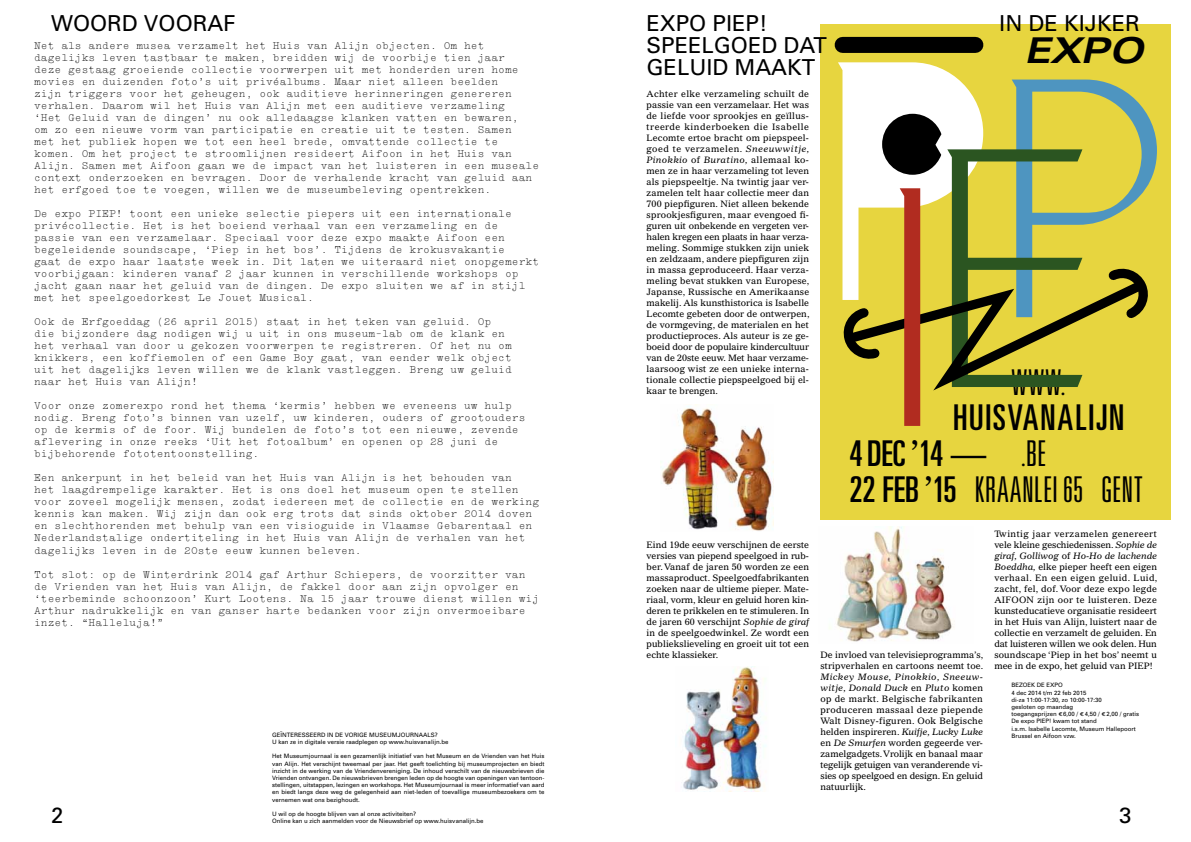
<style>
.page{position:relative;width:1191px;height:842px;background:#fff}
.page>*{position:absolute;margin:0;border:0;box-sizing:border-box;transform-origin:0 0}
.t1{font:300 326.4px "Linotype Brewery";color:#b12c20}
.t2{font:300 ultra-condensed 35.6px "Univers";letter-spacing:.005em;color:#000}
.t3{font:ultra-condensed 35.6px/35.6px "Univers";letter-spacing:-.005em;color:#000}
.t4{font:ultra-condensed 35.6px "Univers";letter-spacing:.045em;color:#000}
.t5{font:italic 700 expanded 35.6px "Univers";color:#000}
.t6{font:22px "Univers";color:#000}
.t7{font:9.8px/12px "LTC Remington Typewriter Pro";color:#000}
.t8{font:9px/11px "Gazette LH";color:#000;text-align:justify}
.t9{font:6px/7.2px "Univers";color:#000}
.s1{font-style:italic}
.s2{color:#2b5521}
.s3{font-family:"Gazette LH";font-weight:400;font-stretch:normal;font-size:21.3px}
.s4{font-family:"Gazette LH";font-stretch:normal}
.s5{font-family:"Circular Std"}
</style>
<div class="page">
<div style="left:820px;top:24px;width:351px;height:496px;background:#e7d53f"></div>
<div style="left:842px;top:37px;width:133px;height:16px;background:#000"></div>
<svg style="left:838px;top:62px;width:319px;height:329px"></svg>
<img style="left:660px;top:404px;width:113px;height:127px">
<img style="left:683px;top:667px;width:83px;height:125px">
<img style="left:829px;top:526px;width:125px;height:116px">
<h3 class="t6" style="left:51px;top:10px;width:19px">WOORD</h3>
<h3 class="t6" style="left:144px;top:10px;width:17px">VOORAF</h3>
<h3 class="t6" style="left:646px;top:10px;width:78px">expo PIEP</h3>
<h3 class="t6" style="left:759px;top:10px;width:10px">!</h3>
<h3 class="t6" style="left:646px;top:32px;width:16px">SPEELGOED</h3>
<h3 class="t6" style="left:783px;top:32px;width:15px">DAT</h3>
<h3 class="t6" style="left:646px;top:54px;width:15px">GELUID</h3>
<h3 class="t6" style="left:734px;top:54px;width:17px">MAAKT</h3>
<h3 class="t6" style="left:999px;top:10px;width:142px">in de kijker</h3>
<h2 class="t5" style="left:1024px;top:30px;width:120px">EXPO</h2>
<p class="t7" style="left:34px;top:40px;width:507px">Net als andere musea verzamelt het Huis van Alijn objecten. Om het dagelijks leven tastbaar te maken, breidden wij de voorbije tien jaar<br>deze gestaag groeiende collectie voorwerpen uit met honderden uren home movies en duizenden foto’s uit privéalbums. Maar niet alleen beelden<br>zijn triggers voor het geheugen, ook auditieve herinneringen genereren verhalen. Daarom wil het Huis van Alijn met een auditieve verzameling<br>‘Het Geluid van de dingen’ nu ook alledaagse klanken vatten en bewaren,<br>om zo een nieuwe vorm van participatie en creatie uit te testen. Samen<br>met het publiek hopen we tot een heel brede, omvattende collectie te komen. Om het project te stroomlijnen resideert Aifoon in het Huis van Alijn. Samen met Aifoon gaan we de impact van het luisteren in een museale context onderzoeken en bevragen. Door de verhalende kracht van geluid aan het erfgoed toe te voegen, willen we de museumbeleving opentrekken.</p>
<p class="t7" style="left:34px;top:208px;width:507px">De expo PIEP! toont een unieke selectie piepers uit een internationale privécollectie. Het is het boeiend verhaal van een verzameling en de passie van een verzamelaar. Speciaal voor deze expo maakte Aifoon een begeleidende soundscape, ‘Piep in het bos’. Tijdens de krokusvakantie<br>gaat de expo haar laatste week in. Dit laten we uiteraard niet onopgemerkt voorbijgaan: kinderen vanaf 2 jaar kunnen in verschillende workshops op jacht gaan naar het geluid van de dingen. De expo sluiten we af in stijl met het speelgoedorkest Le Jouet Musical.</p>
<p class="t7" style="left:34px;top:316px;width:479px">Ook de Erfgoeddag (26 april 2015) staat in het teken van geluid. Op die bijzondere dag nodigen wij u uit in ons museum-lab om de klank en het verhaal van door u gekozen voorwerpen te registreren. Of het nu om knikkers, een koffiemolen of een Game Boy gaat, van eender welk object uit het dagelijks leven willen we de klank vastleggen. Breng uw geluid naar het Huis van Alijn!</p>
<p class="t7" style="left:34px;top:400px;width:493px">Voor onze zomerexpo rond het thema ‘kermis’ hebben we eveneens uw hulp nodig. Breng foto’s binnen van uzelf, uw kinderen, ouders of grootouders op de kermis of de foor. Wij bundelen de foto’s tot een nieuwe, zevende aflevering in onze reeks ‘Uit het fotoalbum’ en openen op 28 juni de bijbehorende fototentoonstelling.</p>
<p class="t7" style="left:34px;top:472px;width:507px">Een ankerpunt in het beleid van het Huis van Alijn is het behouden van<br>het laagdrempelige karakter. Het is ons doel het museum open te stellen voor zoveel mogelijk mensen, zodat iedereen met de collectie en de werking kennis kan maken. Wij zijn dan ook erg trots dat sinds oktober 2014 doven en slechthorenden met behulp van een visioguide in Vlaamse Gebarentaal en Nederlandstalige ondertiteling in het Huis van Alijn de verhalen van het dagelijks leven in de 20ste eeuw kunnen beleven.</p>
<p class="t7" style="left:34px;top:568px;width:507px">Tot slot: op de Winterdrink 2014 gaf Arthur Schiepers, de voorzitter van de Vrienden van het Huis van Alijn, de fakkel door aan zijn opvolger en ‘teerbeminde schoonzoon’ Kurt Lootens. Na 15 jaar trouwe dienst willen wij Arthur nadrukkelijk en van ganser harte bedanken voor zijn onvermoeibare inzet. “Halleluja!”</p>
<p class="t8" style="left:646px;top:88px;width:164px">Achter elke verzameling schuilt de passie van een verzamelaar. Het was de liefde voor sprookjes en geïllus&shy;treerde kinderboeken die Isabelle Lecomte ertoe bracht om piepspeel&shy;goed te verzamelen. <span class="s1">Sneeuwwitje, Pinokkio</span> of <span class="s1">Buratino,</span> allemaal ko&shy;men ze in haar verzameling tot leven als piepspeeltje. Na twintig jaar ver&shy;zamelen telt haar collectie meer dan 700 piepfiguren. Niet alleen bekende sprookjesfiguren, maar evengoed fi&shy;guren uit onbekende en vergeten ver&shy;halen kregen een plaats in haar verza&shy;meling. Sommige stukken zijn uniek en zeldzaam, andere piepfiguren zijn in massa geproduceerd. Haar verza&shy;meling bevat stukken van Europese, Japanse, Russische en Amerikaanse makelij. Als kunsthistorica is Isabelle Lecomte gebeten door de ontwerpen, de vormgeving, de materialen en het productieproces. Als auteur is ze ge&shy;boeid door de populaire kindercultuur van de 20ste eeuw. Met haar verzame&shy;laarsoog wist ze een unieke interna&shy;tionale collectie piepspeelgoed bij el&shy;kaar te brengen.</p>
<h1 class="t1" style="left:880px;top:123px;width:223px">I<span class="s2">E</span></h1>
<h2 class="t2" style="left:1011px;top:364px;width:56px">WWW<span class="s3">.</span></h2>
<h2 class="t4" style="left:953px;top:397px;width:173px">HUISVANALIJN</h2>
<h2 class="t2" style="left:1020px;top:435px;width:28px"><span class="s3">.</span>BE</h2>
<h2 class="t2" style="left:974px;top:470px;width:170px">KRAANLEI 65 GENT</h2>
<h2 class="t3" style="left:849px;top:436px;width:138px">4 DEC<span class="s4">’</span>14 —<br>22 FEB<span class="s4">’</span>15</h2>
<p class="t8" style="left:994px;top:528px;width:164px">Twintig jaar verzamelen genereert vele kleine geschiedenissen. <span class="s1">Sophie de giraf, Golliwog</span> of <span class="s1">Ho-Ho de lachende Boeddha,</span> elke pieper heeft een eigen verhaal. En een eigen geluid. Luid, zacht, fel, dof. Voor deze expo legde AIFOON zijn oor te luisteren. Deze kunsteducatieve organisatie resideert in het Huis van Alijn, luistert naar de collectie en verzamelt de geluiden. En dat luisteren willen we ook delen. Hun soundscape ‘Piep in het bos’ neemt u mee in de expo, het geluid van Piep !</p>
<p class="t9" style="left:1011px;top:681px;width:5px">BEZOEK</p>
<p class="t8" style="left:646px;top:539px;width:164px">Eind 19de eeuw verschijnen de eerste versies van piepend speelgoed in rub&shy;ber. Vanaf de jaren 50 worden ze een massaproduct. Speelgoedfabrikanten zoeken naar de ultieme pieper. Mate&shy;riaal, vorm, kleur en geluid horen kin&shy;deren te prikkelen en te stimuleren. In de jaren 60 verschijnt <span class="s1">Sophie de giraf </span>in de speelgoedwinkel. Ze wordt een publiekslieveling en groeit uit tot een echte klassieker.</p>
<p class="t8" style="left:820px;top:649px;width:164px">De invloed van televisieprogramma’s, stripverhalen en cartoons neemt toe.</p>
<p class="t8" style="left:820px;top:671px;width:164px"><span class="s1">Mickey Mouse, Pinokkio, Sneeuw&shy;witje, Donald Duck</span> en <span class="s1">Pluto</span> komen op de markt. Belgische fabrikanten produceren massaal deze piepende Walt Disney-figuren. Ook Belgische helden inspireren. <span class="s1">Kuifje, Lucky Luke </span>en <span class="s1">De Smurfen</span> worden gegeerde ver&shy;zamelgadgets. Vrolijk en banaal maar tegelijk getuigen van veranderende vi&shy;sies op speelgoed en design. En geluid natuurlijk.</p>
<p class="t9" style="left:1011px;top:681px;width:129px;text-indent:25px">DE EXPO<br>4 dec 2014 t/m 22 feb 2015<br>di-za 11:00-17:30, zo 10:00-17:30<br>gesloten op maandag<br>toegangsprijzen <span class="s5">€</span> 6,00 / <span class="s5">€</span> 4,50 / <span class="s5">€</span> 2,00 / gratis<br>De expo PIEP</p>
<p class="t9" style="left:1011px;top:717px;width:126px;text-indent:38px">! kwam tot stand<br>i.s.m. Isabelle Lecomte, M useum Hallepoort<br>Brussel en Aifoon vzw.</p>
<p class="t9" style="left:272px;top:731px;width:178px">Geïnteresseerd in de vorige M useumjournaals?<br>U kan ze in digitale versie raadplegen op www.huisvanalijn.be</p>
<p class="t9" style="left:272px;top:752px;width:274px;text-align:justify">Het M useumjournaal is een gezamenlijk initiatief van het M useum en de Vrienden van het Huis van Alijn. Het verschijnt tweemaal per jaar. Het geeft toelichting bij museumprojecten en biedt inzicht in de werking van de Vriendenvereniging. De inhoud verschilt van de nieuwsbrieven die Vrienden ontvangen. De nieuwsbrieven brengen leden op de hoogte van openingen van tentoon&shy;stellingen, uitstappen, lezingen en workshops. Het M useumjournaal is meer informatief van aard en biedt langs deze weg de gelegenheid aan niet-leden of toevallige museumbezoekers om te vernemen wat ons bezighoudt.</p>
<p class="t9" style="left:272px;top:810px;width:213px">U wil op de hoogte blijven van al onze activiteiten?<br>Online kan u zich aanmelden voor de N ieuwsbrief op www.huisvanalijn.be</p>
<h3 class="t6" style="left:51px;top:802px;width:14px">2</h3>
<h3 class="t6" style="left:1119px;top:802px;width:14px">3</h3>
</div>
